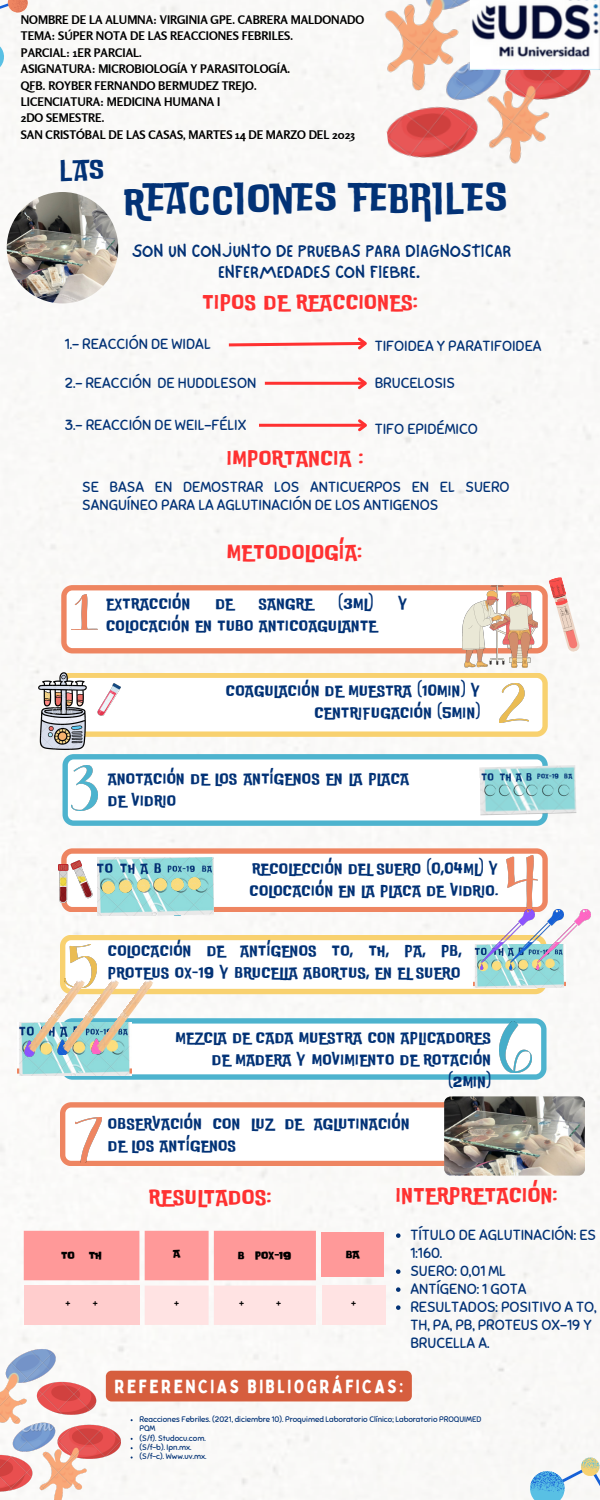
<style>
.page{position:relative;width:600px;height:1500px;background:#fff}
.page>*{position:absolute;margin:0;border:0;box-sizing:border-box;transform-origin:0 0}
.t1{font:40.6px "Do Ub Le Ba Ss";letter-spacing:.06em;color:#023276}
.t2{font:27.2px "Do Ub Le Ba Ss";color:#023276}
.t3{font:22px "Do Ub Le Ba Ss";letter-spacing:.035em;color:#ff3131}
.t4{font:18.7px "Bobby Jones";letter-spacing:.125em;color:#fff}
.t5{font:18.5px/20.7px "NF One Little Font Regular";color:#023276;text-align:center}
.t6{font:16px/21.8px "Do Ub Le Ba Ss";letter-spacing:.035em;color:#023276}
.t7{font:14.7px/18px "Sniglet";color:#023276}
.t8{font:700 11.9px/16.5px "Rosario";color:#000}
.t9{font:700 11px "Do Ub Le Ba Ss";color:#000}
.t10{font:11px "Do Ub Le Ba Ss";color:#000}
.t11{font:8px/9.3px "Sniglet";color:#023276}
.t12{font:7px "Do Ub Le Ba Ss";letter-spacing:.06em;color:#023276}
.s1{font-size:11px}
</style>
<div class="page">
<img style="left:0;top:0;width:600px;height:1500px">
<div style="left:120px;top:1371px;width:292px;height:30px;background:#d65e3e"></div>
<svg style="left:0;top:0;width:47px;height:81px"></svg>
<svg style="left:520px;top:1441px;width:80px;height:59px"></svg>
<svg style="left:61px;top:1018px;width:486px;height:62px"></svg>
<svg style="left:60px;top:935px;width:487px;height:59px"></svg>
<svg style="left:86px;top:673px;width:462px;height:64px"></svg>
<img style="left:500px;top:683px;width:28px;height:40px">
<img style="left:65px;top:945px;width:31px;height:33px">
<img style="left:500px;top:1021px;width:32px;height:52px">
<svg style="left:61px;top:576px;width:520px;height:77px"></svg>
<img style="left:367px;top:0;width:233px;height:179px">
<img style="left:0;top:1347px;width:120px;height:153px">
<img style="left:462px;top:585px;width:75px;height:83px">
<img style="left:58px;top:860px;width:3px;height:42px">
<img style="left:7px;top:192px;width:111px;height:111px;border-radius:50%">
<svg style="left:226px;top:335px;width:144px;height:17px"></svg>
<hr style="left:265px;top:382px;width:100px;height:3px;background:#ff3131">
<svg style="left:355px;top:375px;width:15px;height:17px"></svg>
<hr style="left:259px;top:424px;width:106px;height:3px;background:#ff3131">
<svg style="left:355px;top:417px;width:15px;height:17px"></svg>
<img style="left:38px;top:673px;width:48px;height:76px">
<svg style="left:60px;top:1102px;width:384px;height:64px"></svg>
<img style="left:75px;top:1118px;width:27px;height:44px">
<img style="left:570px;top:765px;width:6px;height:50px">
<svg style="left:63px;top:754px;width:507px;height:72px"></svg>
<img style="left:98px;top:683px;width:22px;height:32px">
<img style="left:98px;top:912px;width:115px;height:4px">
<svg style="left:61px;top:848px;width:487px;height:64px"></svg>
<img style="left:474px;top:945px;width:92px;height:42px">
<img style="left:480px;top:910px;width:30px;height:60px">
<img style="left:510px;top:910px;width:27px;height:60px">
<img style="left:537px;top:910px;width:54px;height:60px">
<img style="left:18px;top:1023px;width:114px;height:53px">
<img style="left:25px;top:1038px;width:13px;height:18px">
<img style="left:58px;top:1052px;width:13px;height:3px">
<img style="left:91px;top:1052px;width:14px;height:2px">
<img style="left:27px;top:978px;width:34px;height:74px">
<img style="left:61px;top:978px;width:35px;height:74px">
<img style="left:96px;top:978px;width:58px;height:74px">
<img style="left:444px;top:1096px;width:141px;height:80px;border-radius:7px">
<div style="left:24px;top:1231px;width:292px;height:49px;background:#f99"></div>
<div style="left:24px;top:1286px;width:115px;height:39px;background:#ffcdcd"></div>
<div style="left:145px;top:1286px;width:171px;height:39px;background:#ffe3e3"></div>
<div style="left:145px;top:1231px;width:63px;height:44px;background:#f99"></div>
<div style="left:322px;top:1232px;width:62px;height:45px;background:#f99"></div>
<div style="left:322px;top:1286px;width:64px;height:39px;background:#ffe3e3"></div>
<svg style="left:396px;top:1233px;width:5px;height:5px"></svg>
<svg style="left:396px;top:1269px;width:5px;height:5px"></svg>
<svg style="left:396px;top:1287px;width:5px;height:5px"></svg>
<svg style="left:396px;top:1305px;width:5px;height:5px"></svg>
<img style="left:470px;top:0;width:130px;height:69px">
<p class="t8" style="left:21px;top:11px;width:345px">NOMBRE DE LA ALUMNA: VIRGINIA GPE. CABRERA MALDONADO TEMA: SÚPER NOTA DE LAS REACCIONES FEBRILES.<br>PARCIAL: 1ER PARCIAL.<br>ASIGNATURA: MICROBIOLOGÍA Y PARASITOLOGÍA.<br>QFB. ROYBER FERNANDO BERMUDEZ TREJO.<br>LICENCIATURA: MEDICINA HUMANA I<br>2DO SEMESTRE.<br>SAN CRISTÓBAL DE LAS CASAS, MARTES 14 DE MARZO DEL 2023</p>
<h2 class="t2" style="left:60px;top:156px;width:45px">LAS</h2>
<h1 class="t1" style="left:123px;top:176px;width:385px">REACCIONES FEBRILES</h1>
<p class="t5" style="left:132px;top:240px;width:381px">SON UN CONJUNTO DE PRUEBAS PARA DIAGNOSTICAR<br>ENFERMEDADES CON FIEBRE.</p>
<h3 class="t3" style="left:202px;top:287px;width:217px">TIPOS DE REACCIONES:</h3>
<p class="t7" style="left:65px;top:335px;width:147px">1.- REACCIÓN DE WIDAL</p>
<p class="t7" style="left:65px;top:374px;width:193px">2.- REACCIÓN DE HUDDLESON</p>
<p class="t7" style="left:65px;top:416px;width:183px">3.- REACCIÓN DE WEIL-FÉLIX</p>
<p class="t7" style="left:375px;top:337px;width:168px">TIFOIDEA Y PARATIFOIDEA</p>
<p class="t7" style="left:375px;top:374px;width:82px">BRUCELOSIS</p>
<p class="t7" style="left:375px;top:420px;width:105px">TIFO EPIDÉMICO</p>
<h3 class="t3" style="left:227px;top:444px;width:138px">IMPORTANCIA :</h3>
<p class="t7" style="left:82px;top:478px;width:429px">SE BASA EN DEMOSTRAR LOS ANTICUERPOS EN EL SUERO<br>SANGUÍNEO PARA LA AGLUTINACIÓN DE LOS ANTIGENOS</p>
<h3 class="t3" style="left:227px;top:538px;width:136px">METODOLOGÍA:</h3>
<p class="t6" style="left:106px;top:592px;width:85px">EXTRACCIÓN</p>
<p class="t6" style="left:215px;top:592px;width:19px">DE</p>
<p class="t6" style="left:259px;top:592px;width:56px">SANGRE</p>
<p class="t6" style="left:338px;top:592px;width:37px">(3ML)</p>
<p class="t6" style="left:399px;top:592px;width:11px">Y</p>
<p class="t6" style="left:106px;top:614px;width:272px">COLOCACIÓN EN TUBO ANTICOAGULANTE</p>
<p class="t6" style="left:226px;top:679px;width:256px;text-align:right">COAGULACIÓN DE MUESTRA (10MIN) Y<br>CENTRIFUGACIÓN (5MIN)</p>
<p class="t6" style="left:108px;top:767px;width:303px">ANOTACIÓN DE LOS ANTÍGENOS EN LA PLACA<br>DE VIDRIO</p>
<p class="t12" style="left:481px;top:772px;width:92px"><span class="s1">TO TH A B</span> POX-19 BA</p>
<p class="t6" style="left:250px;top:857px;width:250px">RECOLECCIÓN DEL SUERO (0,04ML) Y<br>COLOCACIÓN EN LA PLACA DE VIDRIO.</p>
<p class="t6" style="left:108px;top:939px;width:355px">COLOCACIÓN DE ANTÍGENOS TO, TH, PA, PB,<br>PROTEUS OX-19 Y BRUCELLA ABORTUS, EN EL SUERO</p>
<p class="t6" style="left:175px;top:1026px;width:317px;text-align:right">MEZCLA DE CADA MUESTRA CON APLICADORES<br>DE MADERA Y MOVIMIENTO DE ROTACIÓN (2MIN)</p>
<p class="t6" style="left:108px;top:1112px;width:303px">OBSERVACIÓN CON LUZ DE AGLUTINACIÓN<br>DE LOS ANTÍGENOS</p>
<h3 class="t3" style="left:149px;top:1183px;width:124px">RESULTADOS:</h3>
<h3 class="t3" style="left:396px;top:1181px;width:163px">INTERPRETACIÓN:</h3>
<p class="t9" style="left:173px;top:1245px;width:8px">A</p>
<p class="t9" style="left:346px;top:1247px;width:15px">BA</p>
<p class="t9" style="left:61px;top:1248px;width:15px">TO</p>
<p class="t9" style="left:89px;top:1248px;width:15px">TH</p>
<p class="t9" style="left:238px;top:1248px;width:55px">B POX-19</p>
<p class="t10" style="left:66px;top:1297px;width:6px">+</p>
<p class="t10" style="left:93px;top:1297px;width:6px">+</p>
<p class="t10" style="left:174px;top:1297px;width:6px">+</p>
<p class="t10" style="left:239px;top:1297px;width:6px">+</p>
<p class="t10" style="left:276px;top:1297px;width:6px">+</p>
<p class="t10" style="left:351px;top:1297px;width:6px">+</p>
<p class="t7" style="left:410px;top:1226px;width:188px">TÍTULO DE AGLUTINACIÓN: ES<br>1:160.<br>SUERO: 0,01 ML<br>ANTÍGENO: 1 GOTA<br>RESULTADOS: POSITIVO A TO,<br>TH, PA, PB, PROTEUS OX-19 Y<br>BRUCELLA A.</p>
<p class="t4" style="left:115px;top:1375px;width:290px">REFERENCIAS BIBLIOGRÁFICAS:</p>
<p class="t11" style="left:140px;top:1415px;width:344px">Reacciones Febriles. (2021, diciembre 10). Proquimed Laboratorio Clínico; Laboratorio PROQUIMED PQM<br>(S/f). Studocu.com.<br>(S/f-b). Ipn.mx.<br>(S/f-c). Www.uv.mx.</p>
</div>
